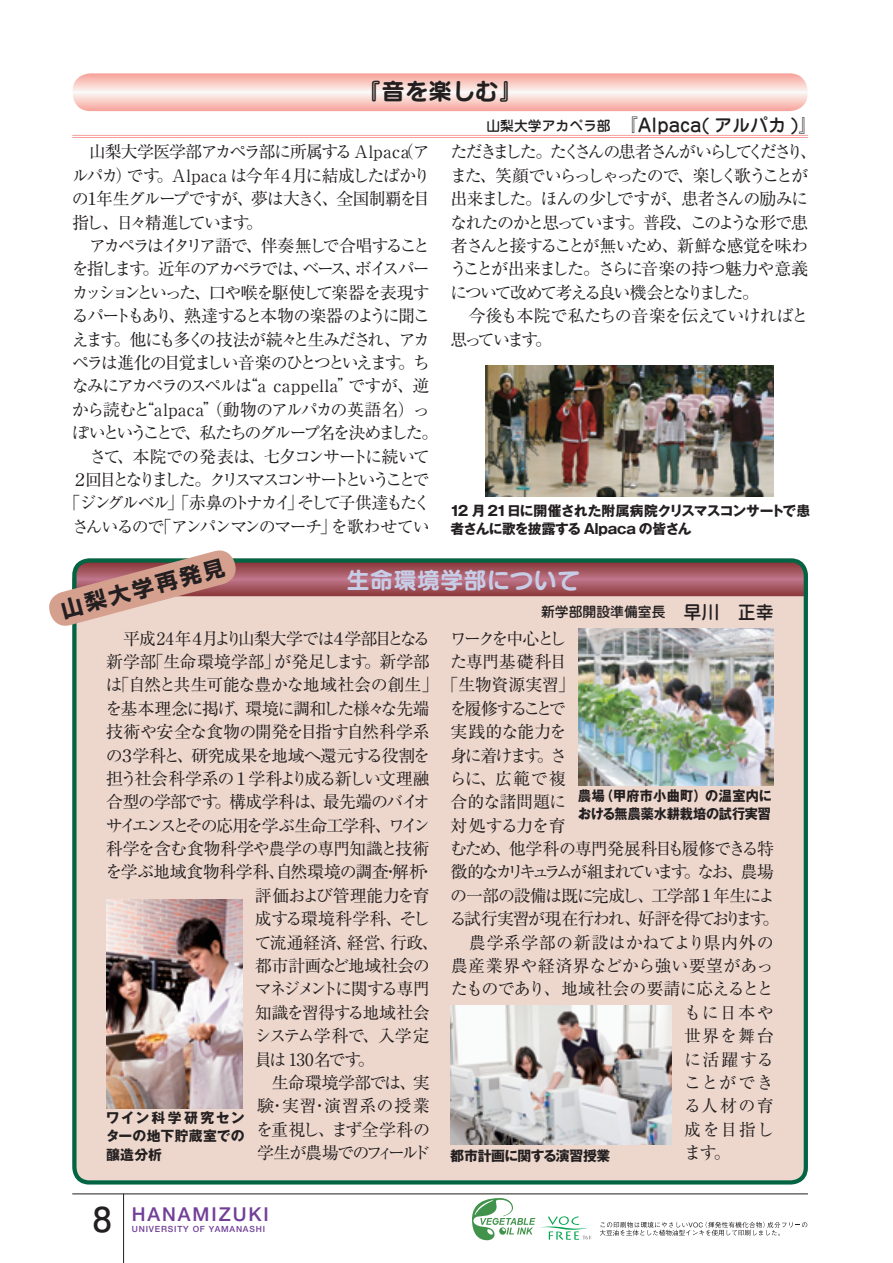
<style>
.page{position:relative;width:893px;height:1263px;background:#fff}
.page>*{position:absolute;margin:0;border:0;box-sizing:border-box;transform-origin:0 0}
.t1{font:23.4px "Seurat Pro B";color:#c8cde7}
.t2{font:23.4px "Seurat Pro B";color:#231f20}
.t3{font:700 21.3px "Shin Go Pr 5";color:#231f20}
.t4{font:500 19.2px "Helvetica Neue";letter-spacing:.1em;color:#713e98}
.t5{font:500 18px "Jun 34 Pro";color:#231f20}
.t6{font:16.95px "Ryumin Pro";letter-spacing:-.085em;color:#231f20}
.t7{font:16.95px/23.4px "Ryumin Pro";letter-spacing:-.11em;color:#231f20}
.t8{font:16.95px "Ryumin Pro";letter-spacing:-.03em;color:#231f20}
.t9{font:16.95px "Ryumin Pro";letter-spacing:-.145em;color:#231f20}
.t10{font:16.95px "Ryumin Pro";letter-spacing:-.135em;color:#231f20}
.t11{font:16.95px "Ryumin Pro";letter-spacing:-.125em;color:#231f20}
.t12{font:16.95px "Ryumin Pro";letter-spacing:-.04em;color:#231f20}
.t13{font:16.95px "Ryumin Pro";letter-spacing:-.065em;color:#231f20}
.t14{font:16.95px "Ryumin Pro";letter-spacing:-.05em;color:#231f20}
.t15{font:16.95px "Ryumin Pro";letter-spacing:-.06em;color:#231f20}
.t16{font:16.95px "Ryumin Pro";letter-spacing:-.025em;color:#231f20}
.t17{font:16.95px "Ryumin Pro";letter-spacing:-.055em;color:#231f20}
.t18{font:16.95px "Ryumin Pro";letter-spacing:-.215em;color:#231f20}
.t19{font:16.95px "Ryumin Pro";letter-spacing:-.165em;color:#231f20}
.t20{font:16.95px "Ryumin Pro";letter-spacing:-.15em;color:#231f20}
.t21{font:16.95px "Ryumin Pro";letter-spacing:-.16em;color:#231f20}
.t22{font:16.95px "Ryumin Pro";letter-spacing:-.18em;color:#231f20}
.t23{font:16.95px "Ryumin Pro";letter-spacing:-.035em;color:#231f20}
.t24{font:16.95px "Ryumin Pro";letter-spacing:-.115em;color:#231f20}
.t25{font:16.95px "Ryumin Pro";letter-spacing:-.045em;color:#231f20}
.t26{font:16.95px "Ryumin Pro";letter-spacing:.015em;color:#231f20}
.t27{font:16.95px "Ryumin Pro";letter-spacing:.01em;color:#231f20}
.t28{font:16.95px "Ryumin Pro";letter-spacing:-.12em;color:#231f20}
.t29{font:16.95px "Ryumin Pro";letter-spacing:-.02em;color:#231f20}
.t30{font:16.95px "Ryumin Pro";letter-spacing:.035em;color:#231f20}
.t31{font:16.95px "Ryumin Pro";letter-spacing:-.21em;color:#231f20}
.t32{font:700 13.8px/18.1px "Gothic MB101 Pr 5";letter-spacing:-.04em;color:#231f20}
.t33{font:700 13.8px/18.1px "Gothic MB101 Pr 5";letter-spacing:-.01em;color:#231f20;scale:.95 1}
.t34{font:700 13.8px/18.1px "Gothic MB101 Pr 5";letter-spacing:-.01em;color:#231f20;text-align:justify}
.t35{font:500 13.8px "Jun 34 Pro";color:#231f20}
.t36{font:700 13.8px "Gothic MB101 Pr 5";letter-spacing:-.03em;color:#231f20}
.t37{font:500 8.55px "Helvetica Neue";letter-spacing:.095em;color:#713e98}
.s1{font-size:13.8px}
.s2{font-size:18px}
.s3{font-family:"Futo Go B101 Pro";font-weight:700;font-size:34.05px;color:#231f20}
</style>
<div class="page">
<div style="left:72px;top:558px;width:736px;height:622px;background:#edd7cd;border-radius:17px"></div>
<svg style="left:73px;top:73px;width:735px;height:38px"></svg>
<hr style="left:72px;top:135px;width:736px;height:1px;background:#f6a09a">
<hr style="left:72px;top:137px;width:736px;height:1px;background:#f6a09a">
<hr style="left:72px;top:1193px;width:736px;height:1px;background:#231f20">
<hr style="left:123px;top:1194px;width:1px;height:69px;background:#231f20">
<svg style="left:600px;top:1222px;width:207px;height:14px"></svg>
<svg style="left:472px;top:1198px;width:119px;height:42px"></svg>
<svg style="left:49px;top:550px;width:759px;height:79px"></svg>
<img style="left:106px;top:900px;width:136px;height:208px">
<img style="left:578px;top:628px;width:195px;height:158px">
<img style="left:450px;top:1006px;width:221px;height:138px">
<img style="left:486px;top:366px;width:287px;height:130px">
<h1 class="t2" style="left:358px;top:75px;width:165px">『音を楽しむ』</h1>
<p class="t5" style="left:486px;top:111px;width:332px"><span class="s1">山梨大学アカペラ部</span>　『Alpaca( アルパカ )』</p>
<p class="t15" style="left:72px;top:139px;width:359px">　山梨大学医学部アカペラ部に所属する Alpaca（ア</p>
<p class="t6" style="left:72px;top:162px;width:360px">ルパカ）です。Alpaca は今年４月に結成したばかり</p>
<p class="t6" style="left:72px;top:186px;width:360px">の１年生グループですが、夢は大きく、全国制覇を目</p>
<p class="t19" style="left:72px;top:209px;width:192px">指し、日々精進しています。</p>
<p class="t9" style="left:72px;top:232px;width:359px">　アカペラはイタリア語で、伴奏無しで合唱すること</p>
<p class="t20" style="left:72px;top:256px;width:360px">を指します。近年のアカペラでは、ベース、ボイスパー</p>
<p class="t6" style="left:72px;top:279px;width:359px">カッションといった、口や喉を駆使して楽器を表現す</p>
<p class="t11" style="left:72px;top:303px;width:360px">るパートもあり、熟達すると本物の楽器のように聞こ</p>
<p class="t11" style="left:72px;top:326px;width:360px">えます。他にも多くの技法が続々と生みだされ、アカ</p>
<p class="t10" style="left:72px;top:349px;width:359px">ペラは進化の目覚ましい音楽のひとつといえます。ち</p>
<p class="t6" style="left:72px;top:373px;width:359px">なみにアカペラのスペルは“a cappella”ですが、逆</p>
<p class="t12" style="left:72px;top:396px;width:360px">から読むと“alpaca”（動物のアルパカの英語名）っ</p>
<p class="t10" style="left:72px;top:419px;width:368px">ぽいということで、私たちのグループ名を決めました。</p>
<p class="t17" style="left:72px;top:443px;width:359px">　さて、本院での発表は、七夕コンサートに続いて</p>
<p class="t18" style="left:71px;top:466px;width:360px">２回目となりました。クリスマスコンサートということで</p>
<p class="t9" style="left:63px;top:490px;width:369px">「ジングルベル」「赤鼻のトナカイ」そして子供達もたく</p>
<p class="t6" style="left:72px;top:513px;width:360px">さんいるので「アンパンマンのマーチ」を歌わせてい</p>
<p class="t7" style="left:450px;top:139px;width:369px">ただきました。たくさんの患者さんがいらしてくださり、また、笑顔でいらっしゃったので、楽しく歌うことが出来ました。ほんの少しですが、患者さんの励みになれたのかと思っています。普段、このような形で患者さんと接することが無いため、新鮮な感覚を味わうことが出来ました。さらに音楽の持つ魅力や意義について改めて考える良い機会となりました。<br>　今後も本院で私たちの音楽を伝えていければと思っています。</p>
<p class="t32" style="left:450px;top:501px;width:362px">12 月 21日に開催された附属病院クリスマスコンサートで患者さんに歌を披露する Alpaca の皆さん</p>
<p class="t3" style="left:57px;top:593px;width:169px;rotate:-15deg">山梨大学再発見</p>
<h1 class="t1" style="left:300px;top:564px;width:282px">　　生命環境学部について</h1>
<p class="t35" style="left:541px;top:601px;width:234px">新学部開設準備室長<span class="s2">　早川　正幸</span></p>
<p class="t21" style="left:106px;top:625px;width:326px">　平成 24年４月より山梨大学では４学部目となる</p>
<p class="t16" style="left:106px;top:648px;width:325px">新学部「生命環境学部」が発足します。新学部</p>
<p class="t8" style="left:106px;top:672px;width:471px">は「自然と共生可能な豊かな地域社会の創生」「生物資源実習」</p>
<p class="t6" style="left:106px;top:695px;width:326px">を基本理念に掲げ、環境に調和した様々な先端</p>
<p class="t8" style="left:106px;top:718px;width:325px">技術や安全な食物の開発を目指す自然科学系</p>
<p class="t13" style="left:106px;top:742px;width:326px">の３学科と、研究成果を地域へ還元する役割を</p>
<p class="t6" style="left:106px;top:765px;width:325px">担う社会科学系の１学科より成る新しい文理融</p>
<p class="t13" style="left:106px;top:789px;width:325px">合型の学部です。構成学科は、最先端のバイオ</p>
<p class="t6" style="left:106px;top:812px;width:326px">サイエンスとその応用を学ぶ生命工学科、ワイン</p>
<p class="t25" style="left:106px;top:835px;width:325px">科学を含む食物科学や農学の専門知識と技術</p>
<p class="t23" style="left:106px;top:859px;width:330px">を学ぶ地域食物科学科、自然環境の調査・解析・</p>
<p class="t12" style="left:255px;top:882px;width:176px">評価および管理能力を育</p>
<p class="t29" style="left:255px;top:905px;width:177px">成する環境科学科、そし</p>
<p class="t16" style="left:255px;top:929px;width:186px">て流通経済、経営、行政、</p>
<p class="t14" style="left:255px;top:952px;width:176px">都市計画など地域社会の</p>
<p class="t19" style="left:255px;top:976px;width:177px">マネジメントに関する専門</p>
<p class="t6" style="left:255px;top:999px;width:176px">知識を習得する地域社会</p>
<p class="t15" style="left:254px;top:1022px;width:177px">システム学科で、入学定</p>
<p class="t17" style="left:255px;top:1046px;width:121px">員は 130名です。</p>
<p class="t6" style="left:255px;top:1069px;width:176px">　生命環境学部では、実</p>
<p class="t30" style="left:257px;top:1093px;width:174px">験・実習・演習系の授業</p>
<p class="t14" style="left:256px;top:1116px;width:175px">を重視し、まず全学科の</p>
<p class="t28" style="left:257px;top:1139px;width:175px">学生が農場でのフィールド</p>
<p class="t7" style="left:450px;top:625px;width:118px">ワークを中心とした専門基礎科目</p>
<p class="t31" style="left:450px;top:695px;width:118px">を履修することで</p>
<p class="t8" style="left:450px;top:718px;width:118px">実践的な能力を</p>
<p class="t6" style="left:450px;top:742px;width:118px">身に着けます。さ</p>
<p class="t6" style="left:449px;top:765px;width:118px">らに、広範で複</p>
<p class="t8" style="left:451px;top:789px;width:117px">合的な諸問題に</p>
<p class="t12" style="left:451px;top:812px;width:117px">対処する力を育</p>
<p class="t6" style="left:450px;top:835px;width:326px">むため、他学科の専門発展科目も履修できる特</p>
<p class="t22" style="left:451px;top:859px;width:325px">徴的なカリキュラムが組まれています。なお、農場</p>
<p class="t6" style="left:450px;top:882px;width:327px">の一部の設備は既に完成し、工学部１年生によ</p>
<p class="t24" style="left:450px;top:905px;width:331px">る試行実習が現在行われ、好評を得ております。</p>
<p class="t26" style="left:451px;top:929px;width:325px">　農学系学部の新設はかねてより県内外の</p>
<p class="t27" style="left:451px;top:952px;width:325px">農産業界や経済界などから強い要望があっ</p>
<p class="t14" style="left:451px;top:976px;width:325px">たものであり、地域社会の要請に応えるとと</p>
<p class="t6" style="left:684px;top:999px;width:91px">もに日本や</p>
<p class="t6" style="left:684px;top:1022px;width:91px">世界を舞台</p>
<p class="t6" style="left:684px;top:1046px;width:91px">に活躍する</p>
<p class="t6" style="left:684px;top:1069px;width:91px">ことができ</p>
<p class="t6" style="left:684px;top:1093px;width:91px">る人材の育</p>
<p class="t6" style="left:684px;top:1116px;width:91px">成を目指し</p>
<p class="t6" style="left:684px;top:1139px;width:48px">ます。</p>
<p class="t33" style="left:578px;top:786px;width:206px">農場（甲府市小曲町）の温室内における無農薬水耕栽培の試行実習</p>
<p class="t34" style="left:106px;top:1108px;width:140px">ワイン科学研究センターの地下貯蔵室での醸造分析</p>
<p class="t36" style="left:450px;top:1144px;width:162px">都市計画に関する演習授業</p>
<p class="t4" style="left:93px;top:1203px;width:177px"><span class="s3">8</span> HANAMIZUKI</p>
<p class="t37" style="left:132px;top:1224px;width:135px">UNIVERSITY OF YAMANASHI</p>
</div>
